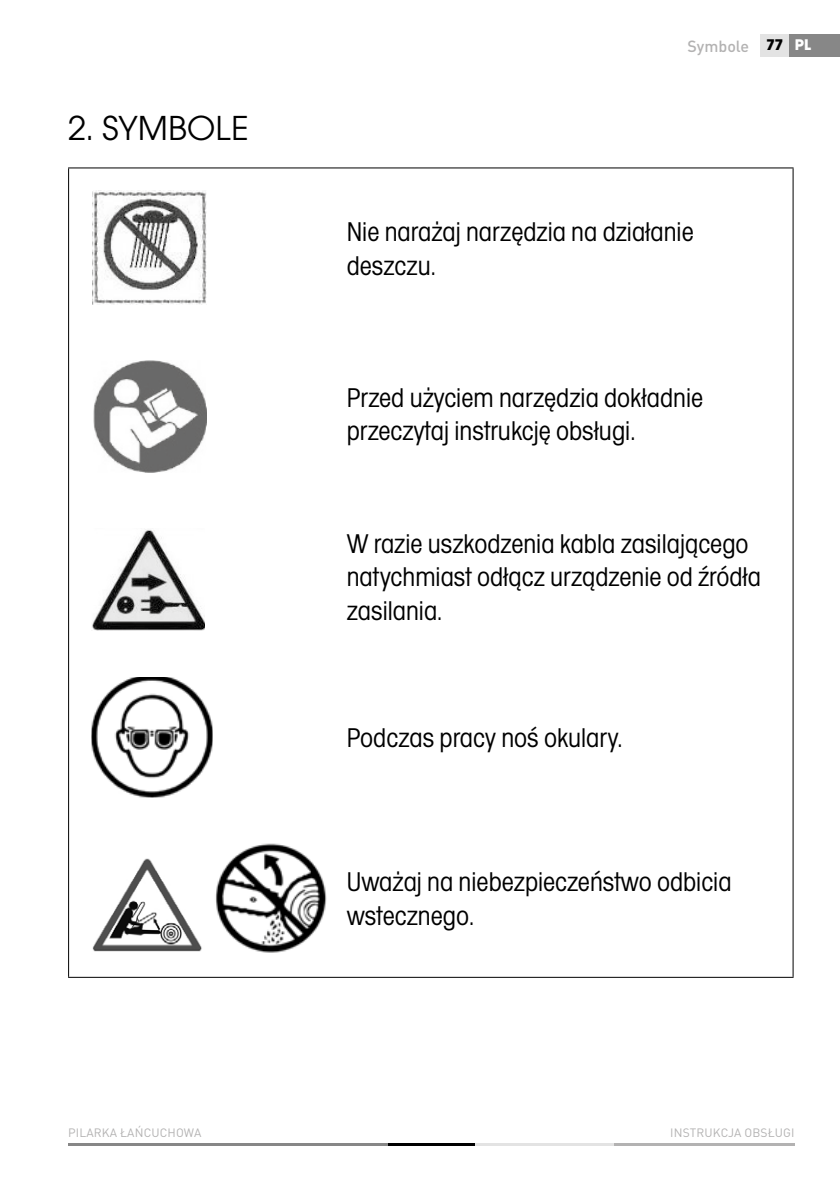
<style>
.page{position:relative;width:840px;height:1191px;background:#fff}
.page>*{position:absolute;margin:0;border:0;box-sizing:border-box;transform-origin:0 0}
.t1{font:36px "Avant Gar Got Itc TOT Boo";color:#000}
.t2{font:28px/33.6px "Avant Gar Got Itc TOT Boo Con";color:#000}
.t3{font:500 16px "DIN Pro";color:#b3b2b2}
.t4{font:700 16px "Avant Gar Got Itc TOT";color:#fff}
.t5{font:12px "DIN Pro";letter-spacing:.01em;color:#b3b2b2}
.s1{font-family:"Avant Gar Got Itc TOT";font-weight:700;color:#000}
</style>
<div class="page">
<hr style="left:613px;top:1142px;width:181px;height:3px;background:#b3b2b2">
<hr style="left:474px;top:1142px;width:139px;height:3px;background:#e3e3e3">
<hr style="left:68px;top:1142px;width:319px;height:3px;background:#878787">
<hr style="left:387px;top:1142px;width:87px;height:3px;background:#000">
<div style="left:788px;top:34px;width:51px;height:23px;background:#878787"></div>
<div style="left:760px;top:34px;width:28px;height:23px;background:#e3e3e3"></div>
<hr style="left:68px;top:167px;width:725px;height:1px;background:#000">
<hr style="left:68px;top:168px;width:1px;height:808px;background:#000">
<hr style="left:792px;top:168px;width:1px;height:808px;background:#000">
<hr style="left:68px;top:976px;width:725px;height:1px;background:#000">
<img style="left:93px;top:191px;width:113px;height:113px">
<img style="left:93px;top:360px;width:113px;height:112px">
<img style="left:92px;top:529px;width:112px;height:101px">
<img style="left:91px;top:677px;width:122px;height:120px">
<img style="left:92px;top:858px;width:110px;height:94px">
<img style="left:215px;top:843px;width:112px;height:110px">
<p class="t1" style="left:68px;top:107px;width:182px">2. SYMBOLE</p>
<p class="t3" style="left:687px;top:35px;width:97px">Symbole <span class="s1">77</span></p>
<p class="t4" style="left:794px;top:35px;width:18px">PL</p>
<p class="t2" style="left:346px;top:215px;width:348px">Nie narażaj narzędzia na działanie deszczu.</p>
<p class="t2" style="left:346px;top:381px;width:358px">Przed użyciem narzędzia dokładnie przeczytaj instrukcję obsługi.</p>
<p class="t2" style="left:346px;top:527px;width:415px">W razie uszkodzenia kabla zasilającego natychmiast odłącz urządzenie od źródła zasilania.</p>
<p class="t2" style="left:346px;top:721px;width:277px">Podczas pracy noś okulary.</p>
<p class="t2" style="left:346px;top:865px;width:386px">Uważaj na niebezpieczeństwo odbicia wstecznego.</p>
<p class="t5" style="left:68px;top:1124px;width:135px">PILARKA ŁAŃCUCHOWA</p>
<p class="t5" style="left:669px;top:1124px;width:126px">INSTRUKCJA OBSŁUGI</p>
</div>
